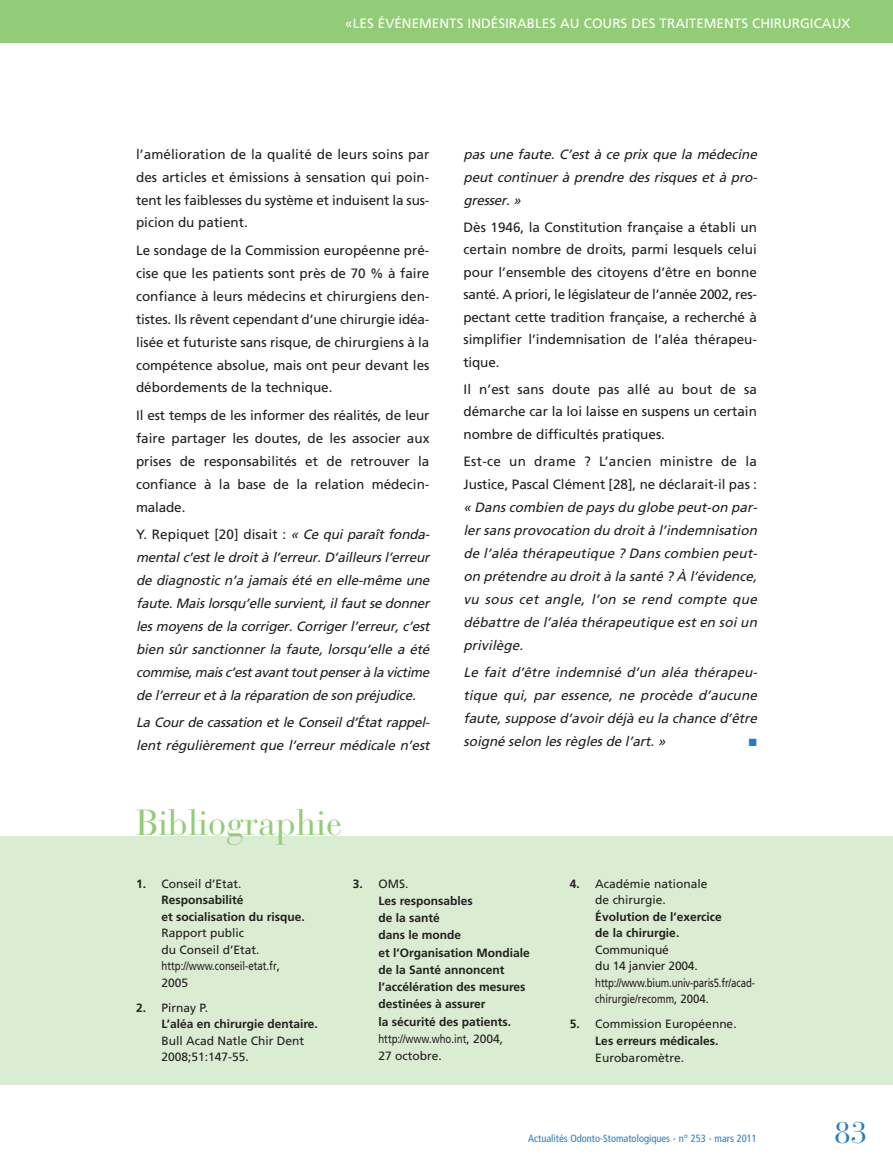
<style>
.page{position:relative;width:893px;height:1170px;background:#fff}
.page>*{position:absolute;margin:0;border:0;box-sizing:border-box;transform-origin:0 0}
.t1{font:36px "Bauer Bodoni";color:#93cc77}
.t2{font:30px "Bauer Bodoni";color:#277dc1}
.t3{font:13.5px/23px "Frutiger";color:#231f20;text-align:justify}
.t4{font:italic 13.5px/23px "Frutiger";letter-spacing:-.005em;color:#231f20;text-align:justify}
.t5{font:13.5px "Frutiger";color:#fff}
.t6{font:700 12px/17.2px "Frutiger";color:#231f20}
.t7{font:12px/16.5px "Frutiger";color:#231f20}
.t8{font:12px/17.2px "Frutiger";color:#231f20;scale:.8 1}
.t9{font:condensed 10.5px "Frutiger";color:#277dc1}
.t10{font:10.5px "Zapf Dingbats ITC";color:#277dc1}
.s1{font-style:normal}
.s2{font-weight:400}
.s3{font-weight:700}
</style>
<div class="page">
<div style="left:0;top:0;width:893px;height:43px;background:#93cc77"></div>
<div style="left:0;top:836px;width:893px;height:248px;background:#daecd2"></div>
<p class="t5" style="left:345px;top:18px;width:507px">«LES ÉVÉNEMENTS INDÉSIRABLES AU COURS DES TRAITEMENTS CHIRURGICAUX</p>
<p class="t3" style="left:136px;top:144px;width:295px">l’amélioration de la qualité de leurs soins par des articles et émissions à sensation qui poin&shy;tent les faiblesses du système et induisent la sus&shy;picion du patient.</p>
<p class="t3" style="left:136px;top:239px;width:295px">Le sondage de la Commission européenne pré&shy;cise que les patients sont près de 70 % à faire confiance à leurs médecins et chirurgiens den&shy;tistes. Ils rêvent cependant d’une chirurgie idéa&shy;lisée et futuriste sans risque, de chirurgiens à la compétence absolue, mais ont peur devant les débordements de la technique.</p>
<p class="t3" style="left:136px;top:404px;width:295px">Il est temps de les informer des réalités, de leur faire partager les doutes, de les associer aux prises de responsabilités et de retrouver la confiance à la base de la relation médecin&shy;malade.</p>
<p class="t4" style="left:136px;top:523px;width:298px"><span class="s1">Y. Repiquet [20] disait :</span> «Cequiparaîtfonda&shy;mental c’est le droit à l’erreur. D’ailleurs l’erreur de diagnostic n’a jamais été en elle-même une faute. Mais lorsqu’elle survient, il faut se donner les moyens de la corriger. Corriger l’erreur, c’est bien sûr sanctionner la faute, lorsqu’elle a été commise, mais c’est avant tout penser à la victime de l’erreur et à la réparation de son préjudice.</p>
<p class="t4" style="left:136px;top:711px;width:298px">La Cour de cassation et le Conseil d’État rappel&shy;lent régulièrement que l’erreur médicale n’est</p>
<h1 class="t1" style="left:136px;top:809px;width:208px">Bibliographie</h1>
<p class="t4" style="left:463px;top:144px;width:298px">pas une faute. C’est à ce prix que la médecine peut continuer à prendre des risques et à pro&shy;gresser. »</p>
<p class="t3" style="left:463px;top:217px;width:295px;line-height:22.5px">Dès 1946, la Constitution française a établi un certain nombre de droits, parmi lesquels celui pour l’ensemble des citoyens d’être en bonne santé. A priori, le législateur de l’année 2002, res&shy;pectant cette tradition française, a recherché à simplifier l’indemnisation de l’aléa thérapeu&shy;tique.</p>
<p class="t3" style="left:463px;top:378px;width:295px;line-height:22.5px">Il n’est sans doute pas allé au bout de sa démarche car la loi laisse en suspens un certain nombre de difficultés pratiques.</p>
<p class="t3" style="left:463px;top:450px;width:295px">Est-ce un drame ? L’ancien ministre de la<br>Justice, Pascal Clément [28], ne déclarait-il pas :</p>
<p class="t4" style="left:463px;top:496px;width:298px">« Dans combien de pays du globe peut-on par&shy;ler sans provocation du droit à l’indemnisation de l’aléa thérapeutique ? Dans combien peut&shy;on prétendre au droit à la santé ? À l’évidence, vu sous cet angle, l’on se rend compte que débattre de l’aléa thérapeutique est en soi un privilège.</p>
<p class="t4" style="left:463px;top:661px;width:298px">Le fait d’être indemnisé d’un aléa thérapeu&shy;tique qui, par essence, ne procède d’aucune faute, suppose d’avoir déjà eu la chance d’être soigné selon les règles de l’art. »</p>
<p class="t10" style="left:749px;top:737px;width:9px">■</p>
<p class="t6" style="left:162px;top:876px;width:145px;line-height:16.5px;text-indent:-26px">1. <span class="s2">Conseil d’Etat.<br></span>Responsabilité<br>et socialisation du risque.</p>
<p class="t7" style="left:162px;top:925px;width:120px">Rapport public<br>du Conseil d’Etat. http://www.conseil-etat.fr,<br>2005</p>
<p class="t6" style="left:162px;top:1000px;width:158px;line-height:16.5px;text-indent:-26px">2. <span class="s2">Pirnay P.<br></span>L’aléa en chirurgie dentaire.</p>
<p class="t7" style="left:162px;top:1033px;width:144px">Bull Acad Natle Chir Dent<br>2008;51:147-55.</p>
<p class="t6" style="left:378px;top:875px;width:153px;text-indent:-26px">3. <span class="s2">OMS.<br></span>Les responsables<br>de la santé<br>dans le monde<br>et l’Organisation Mondiale de la Santé annoncent l’accélération des mesures destinées à assurer<br>la sécurité des patients.</p>
<p class="t8" style="left:378px;top:1030px;width:157px">http://www.who.int, 2004,<br>27 octobre.</p>
<p class="t7" style="left:595px;top:876px;width:114px;text-indent:-26px"><span class="s3">4.</span> Académie nationale de chirurgie.</p>
<p class="t6" style="left:595px;top:909px;width:128px;line-height:16.5px">Évolution de l’exercice de la chirurgie.</p>
<p class="t7" style="left:595px;top:942px;width:161px">Communiqué<br>du 14 janvier 2004. http://www.bium.univ-paris5.fr/acad&shy;chirurgie/recomm, 2004.</p>
<p class="t6" style="left:595px;top:1016px;width:143px;line-height:16.6px;text-indent:-26px">5. <span class="s2">Commission Européenne.<br></span>Les erreurs médicales.</p>
<p class="t7" style="left:595px;top:1049px;width:90px">Eurobaromètre.</p>
<p class="t9" style="left:528px;top:1134px;width:230px">Actualités Odonto-Stomatologiques - n° 253 - mars 2011</p>
<h2 class="t2" style="left:834px;top:1121px;width:35px">83</h2>
</div>
